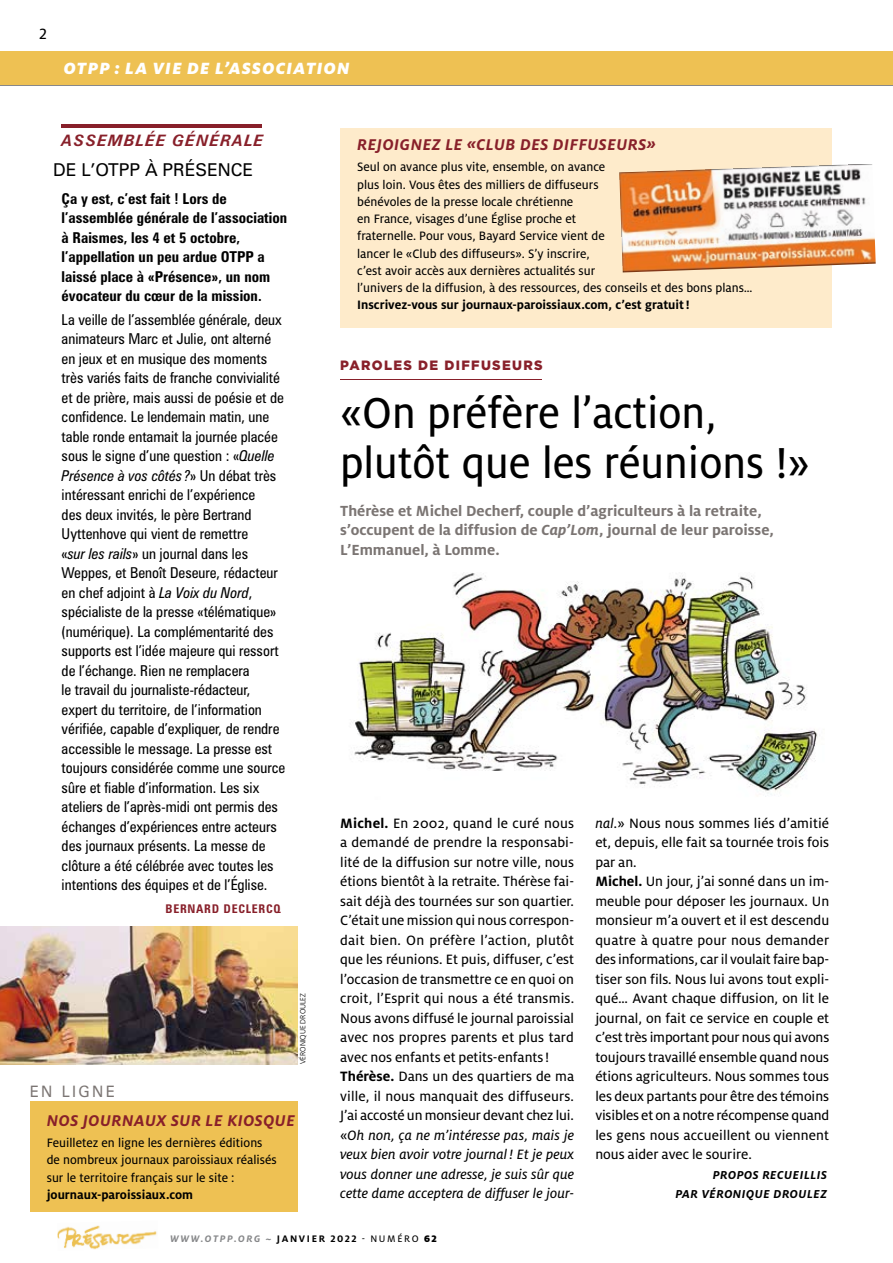
<style>
.page{position:relative;width:893px;height:1263px;background:#fff}
.page>*{position:absolute;margin:0;border:0;box-sizing:border-box;transform-origin:0 0}
.t1{font:48px/49.5px "Milo OT Text";color:#000;scale:.94 1}
.t2{font:italic 900 18px "Milo OT";letter-spacing:.07em;color:#fff}
.t3{font:17.7px "Zurich BT";color:#000}
.t4{font:italic 700 17.25px "Milo OT";letter-spacing:.03em;color:#88202a}
.t5{font:16.5px "Milo OT Text";color:#000}
.t6{font:700 16.2px/19.5px "Milo OT";color:#7b7573}
.t7{font:italic 700 15.75px "Zurich BT";letter-spacing:.08em;color:#88202a}
.t8{font:15.75px "Zurich BT";letter-spacing:.15em;color:#7b7573}
.t9{font:15px/19.5px "Milo OT Text";color:#000}
.t10{font:condensed 15px/19.5px "Zurich BT";color:#000}
.t11{font:700 condensed 15px/19.5px "Zurich BT";color:#000}
.t12{font:15px/19.5px "Milo OT Text Ita";color:#000;text-align:justify}
.t13{font:13.5px/17.2px "Milo OT Text";color:#000}
.t14{font:700 13.5px "Milo OT";color:#000}
.t15{font:900 13.5px "Gotham";letter-spacing:.1em;color:#88202a}
.t16{font:italic 700 12.75px/19.5px "Milo OT";letter-spacing:.04em;color:#000;text-align:right}
.t17{font:700 condensed 12px "Zurich BT";letter-spacing:.06em;color:#88202a}
.t18{font:italic 700 10.5px "Milo OT";letter-spacing:.16em;color:#87888a}
.t19{font:300 7.5px "Frutiger";color:#000}
.s1{font-style:italic}
.s2{font-family:"Milo OT";font-weight:700}
.s3{font-family:"Milo OT Text"}
.s4{font-family:"Milo OT Text Ita"}
.s5{font-style:normal;color:#000}
.s6{font-family:"Milo OT Text";font-weight:400;font-style:normal;color:#000}
.s7{font-weight:900;font-style:normal;color:#000}
</style>
<div class="page">
<hr style="left:892px;top:51px;width:1px;height:374px;background:#d9dadb">
<div style="left:30px;top:1079px;width:268px;height:132px;background:#eec153"></div>
<div style="left:29px;top:1079px;width:269px;height:22px;background:#fff"></div>
<img style="left:0;top:926px;width:298px;height:138px">
<hr style="left:62px;top:124px;width:200px;height:3px;background:#88202a">
<hr style="left:340px;top:379px;width:201px;height:1px;background:#88202a">
<img style="left:354px;top:573px;width:464px;height:224px">
<div style="left:340px;top:128px;width:491px;height:199px;background:#feebcb"></div>
<img style="left:619px;top:164px;width:257px;height:108px">
<div style="left:0;top:51px;width:893px;height:34px;background:#eec153"></div>
<hr style="left:0;top:85px;width:893px;height:1px;background:#87888a">
<img style="left:57px;top:1225px;width:100px;height:25px">
<p class="t5" style="left:39px;top:24px;width:9px">2</p>
<p class="t2" style="left:64px;top:58px;width:287px">OTPP : LA VIE DE L’ASSOCIATION</p>
<p class="t7" style="left:62px;top:131px;width:203px">ASSEMBLÉE GÉNÉRALE</p>
<p class="t3" style="left:53px;top:159px;width:201px">DE L’OTPP À PRÉSENCE</p>
<p class="t11" style="left:62px;top:188px;width:227px">Ça y est, c’est fait ! Lors de l’assemblée générale de l’association à Raismes, les 4 et 5 octobre, l’appellation un peu ardue OTPP a laissé place à «Présence», un nom évocateur du cœur de la mission.</p>
<p class="t10" style="left:62px;top:310px;width:225px">La veille de l’assemblée générale, deux animateurs Marc et Julie, ont alterné en jeux et en musique des moments très variés faits de franche convivialité et de prière, mais aussi de poésie et de confidence. Le lendemain matin, une table ronde entamait la journée placée sous le signe d’une question : «<span class="s1">Quelle Présence à vos côtés ?</span>» Un débat très intéressant enrichi de l’expérience<br>des deux invités, le père Bertrand Uyttenhove qui vient de remettre<br>«<span class="s1">sur les rails</span>» un journal dans les Weppes, et Benoît Deseure, rédacteur en chef adjoint à <span class="s1">La Voix du Nord</span>, spécialiste de la presse «télématique» (numérique). La complémentarité des supports est l’idée majeure qui ressort de l’échange. Rien ne remplacera<br>le travail du journaliste-rédacteur, expert du territoire, de l’information vérifiée, capable d’expliquer, de rendre accessible le message. La presse est toujours considérée comme une source sûre et fiable d’information. Les six ateliers de l’après-midi ont permis des échanges d’expériences entre acteurs des journaux présents. La messe de clôture a été célébrée avec toutes les intentions des équipes et de l’Église.</p>
<p class="t17" style="left:166px;top:901px;width:117px">BERNARD DECLERCQ</p>
<p class="t19" style="left:299px;top:1064px;width:73px;rotate:-90deg">VÉRONIQUE DROULEZ</p>
<p class="t8" style="left:30px;top:1081px;width:87px">EN LIGNE</p>
<p class="t4" style="left:47px;top:1110px;width:250px">NOS JOURNAUX SUR LE KIOSQUE</p>
<p class="t13" style="left:47px;top:1134px;width:232px">Feuilletez en ligne les dernières éditions de nombreux journaux paroissiaux réalisés sur le territoire français sur le site :</p>
<p class="t14" style="left:47px;top:1187px;width:148px">journaux-paroissiaux.com</p>
<p class="t4" style="left:357px;top:135px;width:300px">REJOIGNEZ LE «CLUB DES DIFFUSEURS»</p>
<p class="t13" style="left:357px;top:159px;width:397px">Seul on avance plus vite, ensemble, on avance<br>plus loin. Vous êtes des milliers de diffuseurs<br>bénévoles de la presse locale chrétienne<br>en France, visages d’une Église proche et<br>fraternelle. Pour vous, Bayard Service vient de<br>lancer le «Club des diffuseurs». S’y inscrire,<br>c’est avoir accès aux dernières actualités sur<br>l’univers de la diffusion, à des ressources, des conseils et des bons plans…</p>
<p class="t14" style="left:357px;top:297px;width:334px">Inscrivez-vous sur journaux-paroissiaux.com, c’est gratuit !</p>
<p class="t15" style="left:340px;top:356px;width:204px">PAROLES DE DIFFUSEURS</p>
<h1 class="t1" style="left:340px;top:389px;width:501px">«On préfère l’action, plutôt que les réunions !»</h1>
<p class="t6" style="left:340px;top:501px;width:435px">Thérèse et Michel Decherf, couple d’agriculteurs à la retraite, s’occupent de la diffusion de <span class="s1">Cap’Lom</span>, journal de leur paroisse,<br>L’Emmanuel, à Lomme.</p>
<p class="t9" style="left:340px;top:813px;width:235px"><span class="s2">Michel.</span> En 2002, quand le curé nous a demandé de prendre la responsabi&shy;lité de la diffusion sur notre ville, nous étions bientôt à la retraite. Thérèse fai&shy;sait déjà des tournées sur son quartier.<br>C’était une mission qui nous correspon&shy;dait bien. On préfère l’action, plutôt que les réunions. Et puis, diffuser, c’est l’occasion de transmettre ce en quoi on croit, l’Esprit qui nous a été transmis.<br>Nous avons diffusé le journal paroissial avec nos propres parents et plus tard avec nos enfants et petits-enfants !<br><span class="s2">Thérèse.</span> Dans un des quartiers de ma ville, il nous manquait des diffuseurs.<br>J’ai accosté un monsieur devant chez lui.</p>
<p class="t12" style="left:340px;top:1125px;width:235px"><span class="s3">«</span>Oh non, ça ne m’intéresse pas, mais je veux bien avoir votre journal ! Et je peux vous donner une adresse, je suis sûr que cette dame acceptera de diffuser le jour-</p>
<p class="t9" style="left:595px;top:813px;width:235px"><span class="s4">nal.</span>» Nous nous sommes liés d’amitié et, depuis, elle fait sa tournée trois fois par an.<br><span class="s2">Michel.</span> Un jour, j’ai sonné dans un im&shy;meuble pour déposer les journaux. Un monsieur m’a ouvert et il est descendu quatre à quatre pour nous demander des informations, car il voulait faire bap&shy;tiser son fils. Nous lui avons tout expli&shy;qué… Avant chaque diffusion, on lit le journal, on fait ce service en couple et c’est très important pour nous qui avons toujours travaillé ensemble quand nous étions agriculteurs. Nous sommes tous les deux partants pour être des témoins visibles et on a notre récompense quand les gens nous accueillent ou viennent nous aider avec le sourire.</p>
<p class="t16" style="left:675px;top:1165px;width:153px">PROPOS RECUEILLIS<br>PAR VÉRONIQUE DROULEZ</p>
<p class="t18" style="left:170px;top:1233px;width:268px">WWW.OTPP.ORG ~ <span class="s5">JANVIER 2022</span> <span class="s6">- NUMÉRO</span> <span class="s7">62</span></p>
</div>
